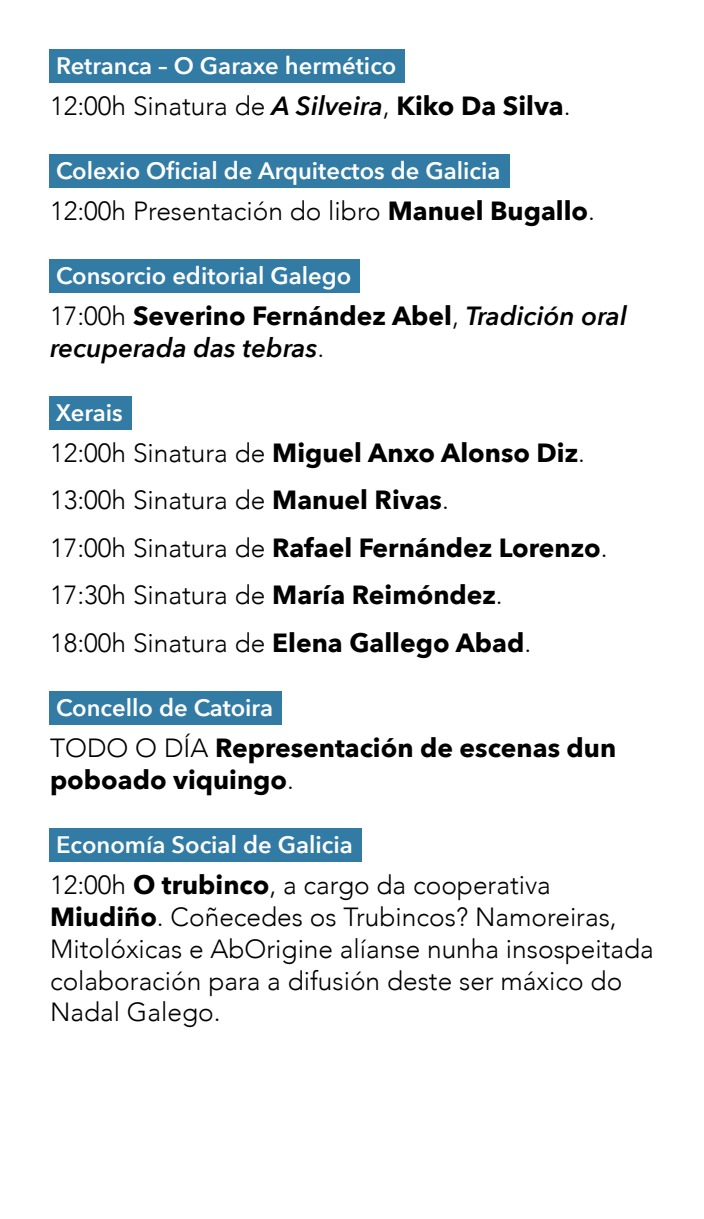
<style>
.page{position:relative;width:704px;height:1219px;background:#fff}
.page>*{position:absolute;margin:0;border:0;box-sizing:border-box;transform-origin:0 0}
.t1{font:300 26.25px/31.9px "Avenir";color:#000}
.t2{font:700 26.25px/31.9px "Avenir Next";color:#000}
.t3{font:italic 600 26.25px/31.9px "Avenir Next";color:#000}
.Promotor_Expositores{font:600 23.75px "Avenir Next";color:#fff}
.s1{font-family:"Avenir Next";font-weight:600;font-style:italic}
.s2{font-family:"Avenir Next";font-weight:700}
.s3{font-family:"Avenir";font-weight:300;font-style:normal}
.s4{font-weight:700;font-style:normal}
.s5{font-family:"Avenir";font-weight:300}
</style>
<div class="page">
<div style="left:49px;top:49px;width:356px;height:34px;background:#327ba5"></div>
<div style="left:49px;top:154px;width:460px;height:34px;background:#327ba5"></div>
<div style="left:49px;top:259px;width:311px;height:34px;background:#327ba5"></div>
<div style="left:49px;top:396px;width:82px;height:34px;background:#327ba5"></div>
<div style="left:49px;top:691px;width:232px;height:34px;background:#327ba5"></div>
<div style="left:49px;top:828px;width:312px;height:34px;background:#327ba5"></div>
<p class="Promotor_Expositores" style="left:56px;top:45px;width:342px">Retranca – O Garaxe hermético</p>
<p class="t1" style="left:50px;top:90px;width:521px">12:00h Sinatura de <span class="s1">A Silveira</span>, <span class="s2">Kiko Da Silva</span>.</p>
<p class="Promotor_Expositores" style="left:56px;top:150px;width:446px">Colexio Oficial de Arquitectos de Galicia</p>
<p class="t1" style="left:50px;top:195px;width:546px">12:00h Presentación do libro <span class="s2">Manuel Bugallo</span>.</p>
<p class="Promotor_Expositores" style="left:56px;top:255px;width:297px">Consorcio editorial Galego</p>
<p class="t3" style="left:50px;top:299px;width:578px"><span class="s3">17:00h</span> <span class="s4">Severino Fernández Abel</span><span class="s3">,</span> Tradición oral recuperada das tebras<span class="s3">.</span></p>
<p class="Promotor_Expositores" style="left:56px;top:392px;width:68px">Xerais</p>
<p class="t2" style="left:50px;top:436px;width:536px"><span class="s5">12:00h Sinatura de</span> Miguel Anxo Alonso Diz<span class="s5">.</span></p>
<p class="t1" style="left:50px;top:484px;width:400px">13:00h Sinatura de <span class="s2">Manuel Rivas</span>.</p>
<p class="t2" style="left:50px;top:531px;width:558px"><span class="s5">17:00h Sinatura de</span> Rafael Fernández Lorenzo<span class="s5">.</span></p>
<p class="t1" style="left:50px;top:579px;width:454px">17:30h Sinatura de <span class="s2">María Reimóndez</span>.</p>
<p class="t1" style="left:50px;top:627px;width:482px">18:00h Sinatura de <span class="s2">Elena Gallego Abad</span>.</p>
<p class="Promotor_Expositores" style="left:56px;top:687px;width:218px">Concello de Catoira</p>
<p class="t2" style="left:50px;top:731px;width:567px"><span class="s5">TODO O DÍA</span> Representación de escenas dun poboado viquingo<span class="s5">.</span></p>
<p class="Promotor_Expositores" style="left:56px;top:824px;width:298px">Economía Social de Galicia</p>
<p class="t1" style="left:50px;top:869px;width:605px">12:00h <span class="s2">O trubinco</span>, a cargo da cooperativa <span class="s2">Miudiño</span>. Coñecedes os Trubincos? Namoreiras, Mitolóxicas e AbOrigine alíanse nunha insospeitada colaboración para a difusión deste ser máxico do Nadal Galego.</p>
</div>
